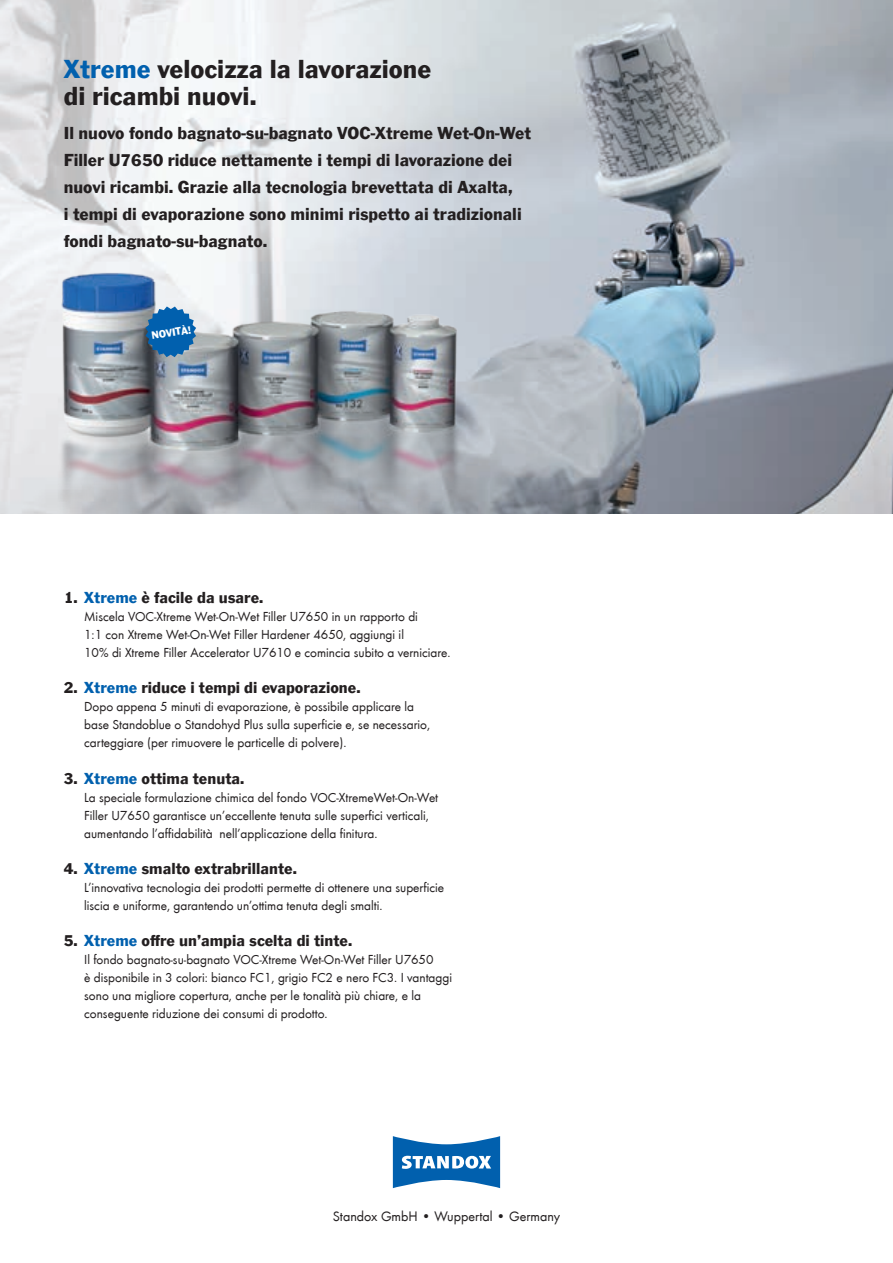
<style>
.page{position:relative;width:893px;height:1263px;background:#fff}
.page>*{position:absolute;margin:0;border:0;box-sizing:border-box;transform-origin:0 0}
.t1{font:27px/27px "Standox Franklin Gothic";color:#231f20}
.t2{font:18px/27px "Standox Franklin Gothic";color:#231f20}
.t3{font:16.5px "Standox Franklin Gothic";color:#231f20}
.t4{font:14.25px "Standox Futura";color:#231f20}
.t5{font:13.5px/18.1px "Standox Futura";color:#231f20}
.t6{font:11.1px "Standox Franklin Gothic";color:#fff}
.s1{color:#0160ae}
</style>
<div class="page">
<img style="left:0;top:0;width:893px;height:513px">
<svg style="left:393px;top:1136px;width:107px;height:52px"></svg>
<img style="left:0;top:212px;width:526px;height:301px">
<svg style="left:145px;top:306px;width:51px;height:51px;background:#3074ac"></svg>
<h1 class="t1" style="left:64px;top:56px;width:369px"><span class="s1">Xtreme</span> velocizza la lavorazione di ricambi nuovi.</h1>
<p class="t2" style="left:64px;top:119px;width:469px">Il nuovo fondo bagnato-su-bagnato VOC-Xtreme Wet-On-Wet Filler U7650 riduce nettamente i tempi di lavorazione dei nuovi ricambi. Grazie alla tecnologia brevettata di Axalta,<br>i tempi di evaporazione sono minimi rispetto ai tradizionali fondi bagnato-su-bagnato.</p>
<p class="t6" style="left:151px;top:329px;width:41px;rotate:-9deg">NOVITÀ!</p>
<p class="t3" style="left:64px;top:588px;width:201px">1. <span class="s1">Xtreme</span> è facile da usare.</p>
<p class="t5" style="left:84px;top:607px;width:368px">Miscela VOC-Xtreme Wet-On-Wet Filler U7650 in un rapporto di<br>1:1 con Xtreme Wet-On-Wet Filler Hardener 4650, aggiungi il<br>10% di Xtreme Filler Accelerator U7610 e comincia subito a verniciare.</p>
<p class="t3" style="left:64px;top:678px;width:298px">2. <span class="s1">Xtreme</span> riduce i tempi di evaporazione.</p>
<p class="t5" style="left:84px;top:697px;width:347px">Dopo appena 5 minuti di evaporazione, è possibile applicare la base Standoblue o Standohyd Plus sulla superficie e, se necessario, carteggiare (per rimuovere le particelle di polvere).</p>
<p class="t3" style="left:64px;top:768px;width:182px">3. <span class="s1">Xtreme</span> ottima tenuta.</p>
<p class="t5" style="left:84px;top:787px;width:356px">La speciale formulazione chimica del fondo VOC-XtremeWet-On-Wet<br>Filler U7650 garantisce un’eccellente tenuta sulle superfici verticali, aumentando l’affidabilità nell’applicazione della finitura.</p>
<p class="t3" style="left:64px;top:859px;width:235px">4. <span class="s1">Xtreme</span> smalto extrabrillante.</p>
<p class="t5" style="left:84px;top:878px;width:361px">L’innovativa tecnologia dei prodotti permette di ottenere una superficie liscia e uniforme, garantendo un’ottima tenuta degli smalti.</p>
<p class="t3" style="left:64px;top:931px;width:290px">5. <span class="s1">Xtreme</span> offre un’ampia scelta di tinte.</p>
<p class="t5" style="left:84px;top:950px;width:369px">Il fondo bagnato-su-bagnato VOC-Xtreme Wet-On-Wet Filler U7650<br>è disponibile in 3 colori: bianco FC1, grigio FC2 e nero FC3. I vantaggi sono una migliore copertura, anche per le tonalità più chiare, e la conseguente riduzione dei consumi di prodotto.</p>
<p class="t4" style="left:333px;top:1206px;width:229px">Standox GmbH • Wuppertal • Germany</p>
</div>
